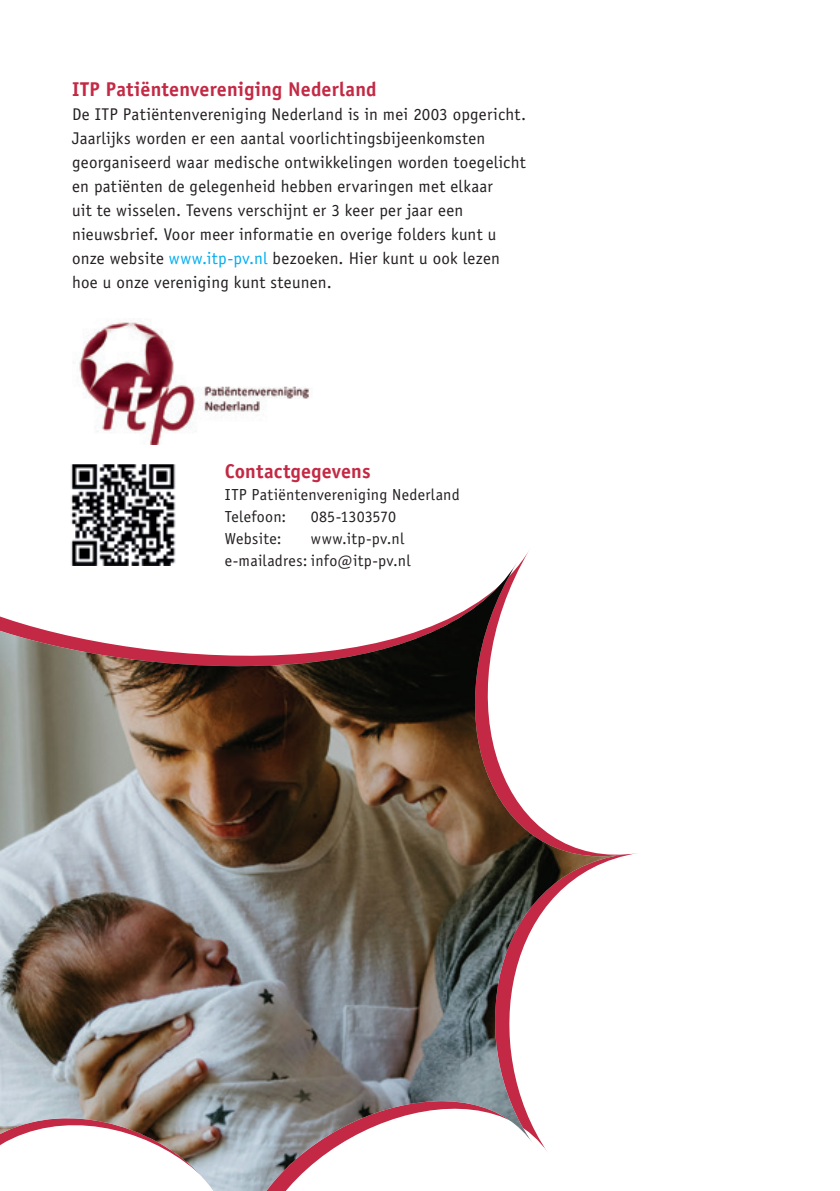
<style>
.page{position:relative;width:840px;height:1191px;background:#fff}
.page>*{position:absolute;margin:0;border:0;box-sizing:border-box;transform-origin:0 0}
.t1{font:700 20px "Officina Sans Std";letter-spacing:.01em;color:#c32944}
.t2{font:17px/24px "Officina Sans Std";letter-spacing:.015em;color:#231f20}
.t3{font:16px/22px "Officina Sans Std";letter-spacing:.015em;color:#231f20}
.s1{color:#00aeef}
</style>
<div class="page">
<img style="left:73px;top:319px;width:236px;height:125px">
<img style="left:0;top:562px;width:622px;height:629px">
<img style="left:69px;top:464px;width:108px;height:101px">
<p class="t1" style="left:72px;top:77px;width:306px">ITP Patiëntenvereniging Nederland</p>
<p class="t2" style="left:72px;top:102px;width:455px">De ITP Patiëntenvereniging Nederland is in mei 2003 opgericht.<br>Jaarlijks worden er een aantal voorlichtingsbijeenkomsten georganiseerd waar medische ontwikkelingen worden toegelicht en patiënten de gelegenheid hebben ervaringen met elkaar<br>uit te wisselen. Tevens verschijnt er 3 keer per jaar een nieuwsbrief. Voor meer informatie en overige folders kunt u onze website <span class="s1">www.itp-pv.nl</span> bezoeken. Hier kunt u ook lezen hoe u onze vereniging kunt steunen.</p>
<p class="t1" style="left:225px;top:458px;width:147px">Contactgegevens</p>
<p class="t3" style="left:225px;top:483px;width:236px">ITP Patiëntenvereniging Nederland<br>Telefoon:</p>
<p class="t3" style="left:311px;top:505px;width:87px">085-1303570</p>
<p class="t3" style="left:225px;top:527px;width:58px">Website:</p>
<p class="t3" style="left:225px;top:527px;width:187px;text-indent:86px">www.itp-pv.nl e-mailadres: info@itp-pv.nl</p>
</div>
